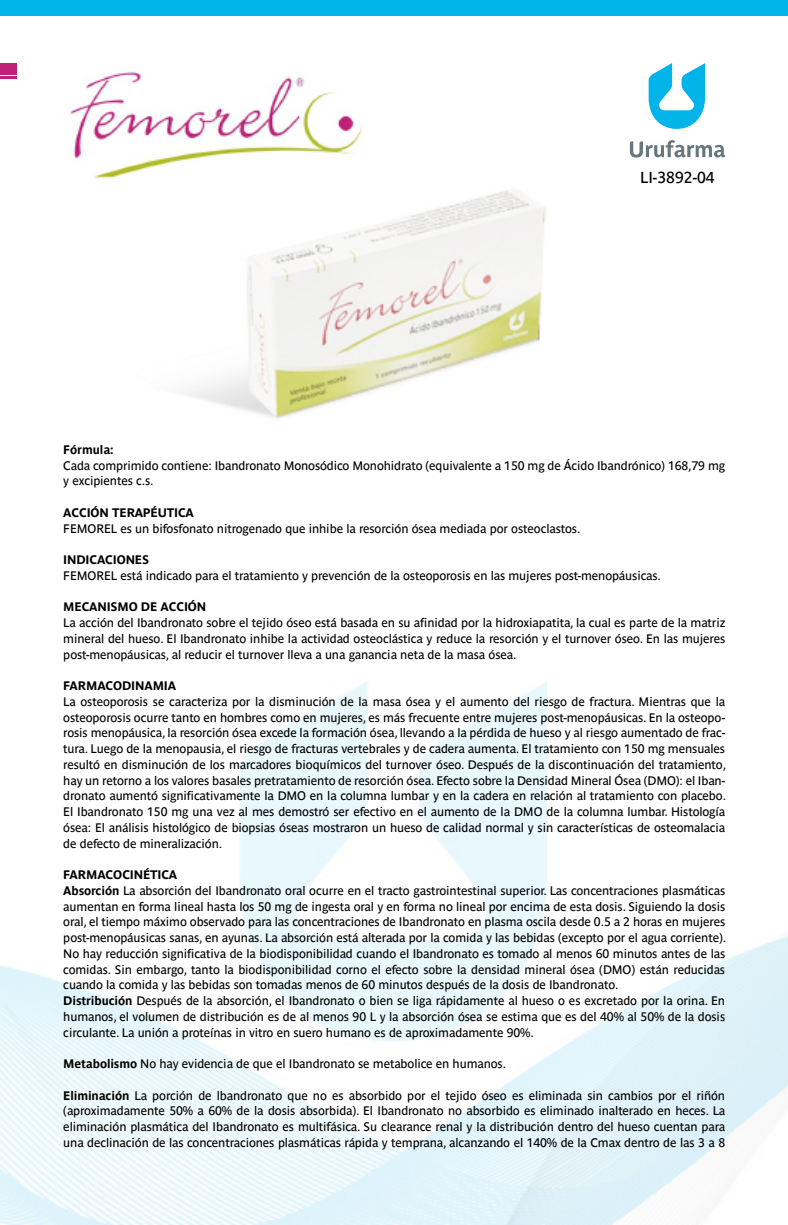
<style>
.page{position:relative;width:788px;height:1225px;background:#fff}
.page>*{position:absolute;margin:0;border:0;box-sizing:border-box;transform-origin:0 0}
.t1{font:15.75px "Parisine Std";color:#000}
.t2{font:12.25px/15.8px "Parisine Std";letter-spacing:-.01em;color:#000;text-align:justify}
.t3{font:700 12.25px "Parisine Std";letter-spacing:-.01em;color:#000}
.s1{font-weight:700}
</style>
<div class="page">
<img style="left:0;top:63px;width:788px;height:1162px">
<div style="left:0;top:0;width:788px;height:16px;background:#00b4e9"></div>
<img style="left:136px;top:184px;width:414px;height:236px">
<img style="left:62px;top:63px;width:311px;height:117px">
<svg style="left:648px;top:63px;width:57px;height:66px"></svg>
<svg style="left:629px;top:140px;width:95px;height:18px"></svg>
<div style="left:0;top:63px;width:16px;height:11px;background:#bf2078"></div>
<hr style="left:0;top:76px;width:16px;height:3px;background:#bf2078">
<p class="t1" style="left:640px;top:168px;width:76px">LI-3892-04</p>
<p class="t3" style="left:63px;top:442px;width:52px">Fórmula:</p>
<p class="t2" style="left:63px;top:457px;width:663px">Cada comprimido contiene: Ibandronato Monosódico Monohidrato (equivalente a 150 mg de Ácido Ibandrónico) 168,79 mg y excipientes c.s.</p>
<p class="t3" style="left:63px;top:505px;width:132px">ACCIÓN TERAPÉUTICA</p>
<p class="t2" style="left:63px;top:520px;width:518px">FEMOREL es un bifosfonato nitrogenado que inhibe la resorción ósea mediada por osteoclastos.</p>
<p class="t3" style="left:63px;top:553px;width:87px">INDICACIONES</p>
<p class="t2" style="left:63px;top:568px;width:599px">FEMOREL está indicado para el tratamiento y prevención de la osteoporosis en las mujeres post-menopáusicas.</p>
<p class="t3" style="left:63px;top:600px;width:144px">MECANISMO DE ACCIÓN</p>
<p class="t2" style="left:63px;top:615px;width:663px">La acción del Ibandronato sobre el tejido óseo está basada en su afinidad por la hidroxiapatita, la cual es parte de la matriz mineral del hueso. El Ibandronato inhibe la actividad osteoclástica y reduce la resorción y el turnover óseo. En las mujeres post-menopáusicas, al reducir el turnover lleva a una ganancia neta de la masa ósea.</p>
<p class="t3" style="left:63px;top:679px;width:114px">FARMACODINAMIA</p>
<p class="t2" style="left:63px;top:694px;width:664px">La osteoporosis se caracteriza por la disminución de la masa ósea y el aumento del riesgo de fractura. Mientras que la osteoporosis ocurre tanto en hombres como en mujeres, es más frecuente entre mujeres post-menopáusicas. En la osteopo&shy;rosis menopáusica, la resorción ósea excede la formación ósea, llevando a la pérdida de hueso y al riesgo aumentado de frac&shy;tura. Luego de la menopausia, el riesgo de fracturas vertebrales y de cadera aumenta. El tratamiento con 150 mg mensuales resultó en disminución de los marcadores bioquímicos del turnover óseo. Después de la discontinuación del tratamiento, hay un retorno a los valores basales pretratamiento de resorción ósea. Efecto sobre la Densidad Mineral Ósea (DMO): el Iban&shy;dronato aumentó significativamente la DMO en la columna lumbar y en la cadera en relación al tratamiento con placebo.<br>El Ibandronato 150 mg una vez al mes demostró ser efectivo en el aumento de la DMO de la columna lumbar. Histología ósea: El análisis histológico de biopsias óseas mostraron un hueso de calidad normal y sin características de osteomalacia de defecto de mineralización.</p>
<p class="t2" style="left:63px;top:867px;width:664px;text-align:left"><span class="s1">FARMACOCINÉTICA<br>Absorción</span> La absorción del Ibandronato oral ocurre en el tracto gastrointestinal superior. Las concentraciones plasmáticas aumentan en forma lineal hasta los 50 mg de ingesta oral y en forma no lineal por encima de esta dosis. Siguiendo la dosis oral, el tiempo máximo observado para las concentraciones de Ibandronato en plasma oscila desde 0.5 a 2 horas en mujeres post-menopáusicas sanas, en ayunas. La absorción está alterada por la comida y las bebidas (excepto por el agua corriente).<br>No hay reducción significativa de la biodisponibilidad cuando el Ibandronato es tomado al menos 60 minutos antes de las comidas. Sin embargo, tanto la biodisponibilidad corno el efecto sobre la densidad mineral ósea (DMO) están reducidas cuando la comida y las bebidas son tomadas menos de 60 minutos después de la dosis de Ibandronato.<br><span class="s1">Distribución</span> Después de la absorción, el Ibandronato o bien se liga rápidamente al hueso o es excretado por la orina. En humanos, el volumen de distribución es de al menos 90 L y la absorción ósea se estima que es del 40% al 50% de la dosis circulante. La unión a proteínas in vitro en suero humano es de aproximadamente 90%.</p>
<p class="t2" style="left:63px;top:1056px;width:444px"><span class="s1">Metabolismo</span> No hay evidencia de que el Ibandronato se metabolice en humanos.</p>
<p class="t2" style="left:63px;top:1087px;width:663px"><span class="s1">Eliminación</span> La porción de lbandronato que no es absorbido por el tejido óseo es eliminada sin cambios por el riñón (aproximadamente 50% a 60% de la dosis absorbida). El Ibandronato no absorbido es eliminado inalterado en heces. La eliminación plasmática del Ibandronato es multifásica. Su clearance renal y la distribución dentro del hueso cuentan para una declinación de las concentraciones plasmáticas rápida y temprana, alcanzando el 140% de la Cmax dentro de las 3 a 8</p>
</div>
